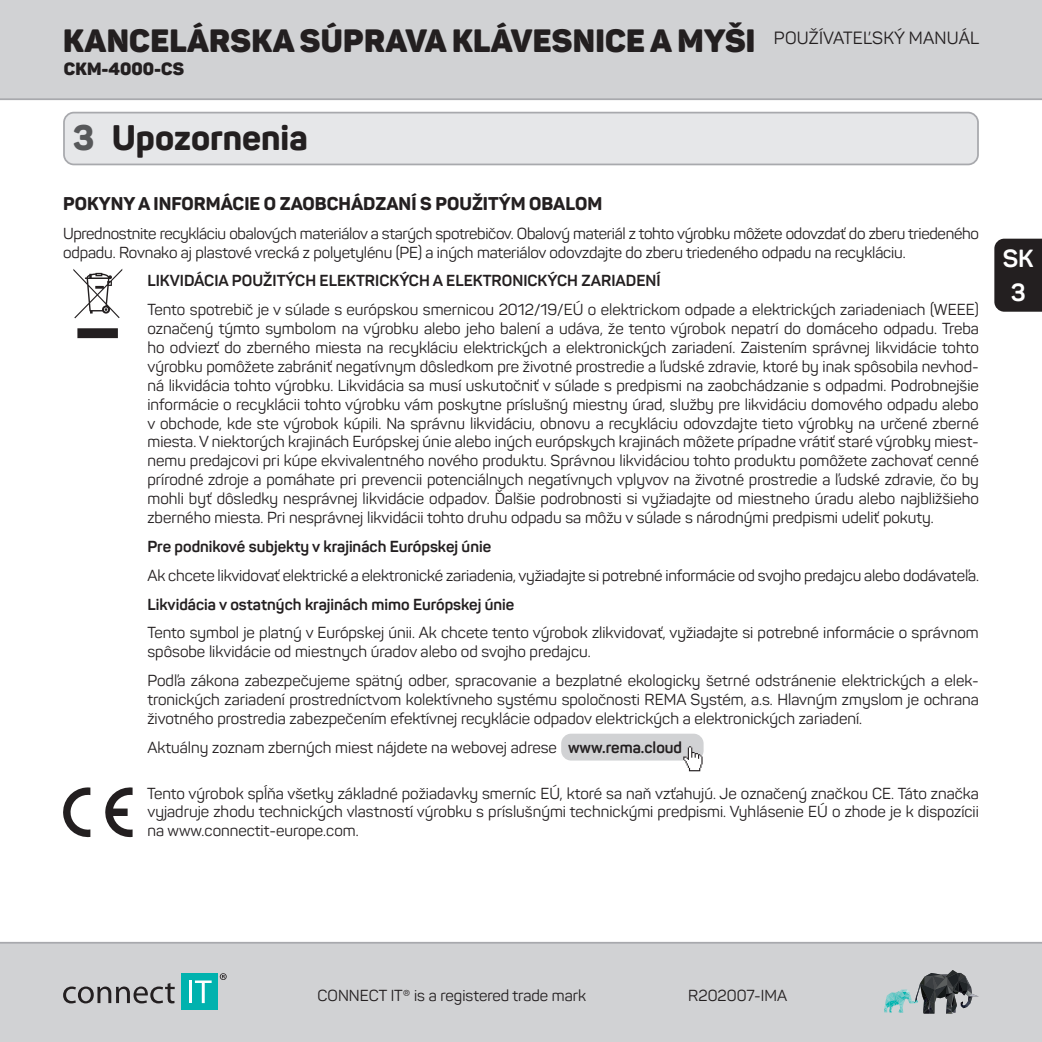
<style>
.page{position:relative;width:1042px;height:1042px;background:#fff}
.page>*{position:absolute;margin:0;border:0;box-sizing:border-box;transform-origin:0 0}
._01_Nadpis_sekce{font:800 35px "Panton";color:#231f20}
.t1{font:900 31.85px "Panton";letter-spacing:.01em;color:#231f20}
.t2{font:700 24.5px/34.6px "Panton";color:#fff;text-align:center}
._02_Nadpis_1{font:800 18.2px "Panton";color:#231f20}
.t3{font:900 17.5px "Panton";letter-spacing:.005em;color:#231f20}
.t4{font:15.75px/18.9px "Panton";letter-spacing:-.01em;color:#231f20;text-align:justify}
._03_Nadpis_2{font:700 15.75px "Panton";color:#231f20}
.s1{color:#57585a}
.s2{font-weight:700}
</style>
<div class="page">
<div style="left:0;top:943px;width:1042px;height:99px;background:#d1d2d4"></div>
<div style="left:0;top:0;width:1042px;height:99px;background:#d1d2d4"></div>
<hr style="left:0;top:98px;width:1042px;height:2px;background:#a8a9ad">
<hr style="left:0;top:942px;width:1042px;height:1px;background:#a8a9ad">
<svg style="left:884px;top:970px;width:95px;height:43px"></svg>
<div style="left:181px;top:973px;width:37px;height:37px;background:#00b2ae"></div>
<hr style="left:189px;top:980px;width:3px;height:23px;background:#fff">
<svg style="left:195px;top:980px;width:17px;height:23px"></svg>
<svg style="left:63px;top:983px;width:112px;height:20px"></svg>
<svg style="left:220px;top:973px;width:7px;height:7px"></svg>
<div style="left:994px;top:239px;width:48px;height:73px;background:#231f20"></div>
<div style="left:64px;top:113px;width:914px;height:51px;background:#e6e7e9;border-radius:10px"></div>
<div style="left:63px;top:112px;width:916px;height:53px;border:2px solid #a8a9ad;border-radius:10px"></div>
<div style="left:561px;top:734px;width:142px;height:26px;background:#d1d2d4;border-radius:10px"></div>
<svg style="left:77px;top:328px;width:41px;height:10px"></svg>
<svg style="left:73px;top:269px;width:49px;height:49px"></svg>
<svg style="left:63px;top:787px;width:27px;height:51px"></svg>
<svg style="left:105px;top:787px;width:28px;height:50px"></svg>
<svg style="left:683px;top:746px;width:19px;height:25px"></svg>
<h2 class="t1" style="left:63px;top:20px;width:917px">KANCELÁRSKA SÚPRAVA KLÁVESNICE A MYŠI <sup>POUŽÍVATEĽSKÝ</sup> <sup>MANUÁL</sup></h2>
<p class="t3" style="left:64px;top:58px;width:122px">CKM-4000-CS</p>
<p class="_01_Nadpis_sekce" style="left:73px;top:115px;width:236px"><span class="s1">3</span> Upozornenia</p>
<p class="_02_Nadpis_1" style="left:63px;top:192px;width:540px">POKYNY A INFORMÁCIE O ZAOBCHÁDZANÍ S POUŽITÝM OBALOM</p>
<p class="t4" style="left:63px;top:223px;width:917px">Uprednostnite recykláciu obalových materiálov a starých spotrebičov. Obalový materiál z tohto výrobku môžete odovzdať do zberu triedeného odpadu. Rovnako aj plastové vrecká z polyetylénu (PE) a iných materiálov odovzdajte do zberu triedeného odpadu na recykláciu.</p>
<p class="_03_Nadpis_2" style="left:147px;top:271px;width:515px">LIKVIDÁCIA POUŽITÝCH ELEKTRICKÝCH A ELEKTRONICKÝCH ZARIADENÍ</p>
<p class="t4" style="left:147px;top:300px;width:833px">Tento spotrebič je v súlade s európskou smernicou 2012/19/EÚ o elektrickom odpade a elektrických zariadeniach (WEEE) označený týmto symbolom na výrobku alebo jeho balení a udáva, že tento výrobok nepatrí do domáceho odpadu. Treba ho odviezť do zberného miesta na recykláciu elektrických a elektronických zariadení. Zaistením správnej likvidácie tohto výrobku pomôžete zabrániť negatívnym dôsledkom pre životné prostredie a ľudské zdravie, ktoré by inak spôsobila nevhod&shy;ná likvidácia tohto výrobku. Likvidácia sa musí uskutočniť v súlade s predpismi na zaobchádzanie s odpadmi. Podrobnejšie informácie o recyklácii tohto výrobku vám poskytne príslušný miestny úrad, služby pre likvidáciu domového odpadu alebo v obchode, kde ste výrobok kúpili. Na správnu likvidáciu, obnovu a recykláciu odovzdajte tieto výrobky na určené zberné miesta. V niektorých krajinách Európskej únie alebo iných európskych krajinách môžete prípadne vrátiť staré výrobky miest&shy;nemu predajcovi pri kúpe ekvivalentného nového produktu. Správnou likvidáciou tohto produktu pomôžete zachovať cenné prírodné zdroje a pomáhate pri prevencii potenciálnych negatívnych vplyvov na životné prostredie a ľudské zdravie, čo by mohli byť dôsledky nesprávnej likvidácie odpadov. Ďalšie podrobnosti si vyžiadajte od miestneho úradu alebo najbližšieho zberného miesta. Pri nesprávnej likvidácii tohto druhu odpadu sa môžu v súlade s národnými predpismi udeliť pokuty.</p>
<p class="_03_Nadpis_2" style="left:147px;top:536px;width:345px">Pre podnikové subjekty v krajinách Európskej únie</p>
<p class="t4" style="left:147px;top:566px;width:833px">Ak chcete likvidovať elektrické a elektronické zariadenia, vyžiadajte si potrebné informácie od svojho predajcu alebo dodávateľa.</p>
<p class="_03_Nadpis_2" style="left:147px;top:594px;width:368px">Likvidácia v ostatných krajinách mimo Európskej únie</p>
<p class="t4" style="left:147px;top:623px;width:833px">Tento symbol je platný v Európskej únii. Ak chcete tento výrobok zlikvidovať, vyžiadajte si potrebné informácie o správnom spôsobe likvidácie od miestnych úradov alebo od svojho predajcu.</p>
<p class="t4" style="left:147px;top:671px;width:833px">Podľa zákona zabezpečujeme spätný odber, spracovanie a bezplatné ekologicky šetrné odstránenie elektrických a elek&shy;tronických zariadení prostredníctvom kolektívneho systému spoločnosti REMA Systém, a.s. Hlavným zmyslom je ochrana životného prostredia zabezpečením efektívnej recyklácie odpadov elektrických a elektronických zariadení.</p>
<p class="t4" style="left:147px;top:738px;width:536px">Aktuálny zoznam zberných miest nájdete na webovej adrese <span class="s2">www.rema.cloud</span></p>
<p class="t4" style="left:147px;top:783px;width:833px">Tento výrobok spĺňa všetky základné požiadavky smerníc EÚ, ktoré sa naň vzťahujú. Je označený značkou CE. Táto značka vyjadruje zhodu technických vlastností výrobku s príslušnými technickými predpismi. Vyhlásenie EÚ o zhode je k dispozícii na www.connectit-europe.com.</p>
<h3 class="t2" style="left:1002px;top:240px;width:32px">SK<br>3</h3>
<p class="t4" style="left:318px;top:986px;width:270px">CONNECT IT®️ is a registered trade mark</p>
<p class="t4" style="left:688px;top:986px;width:100px">R202007-IMA</p>
</div>
